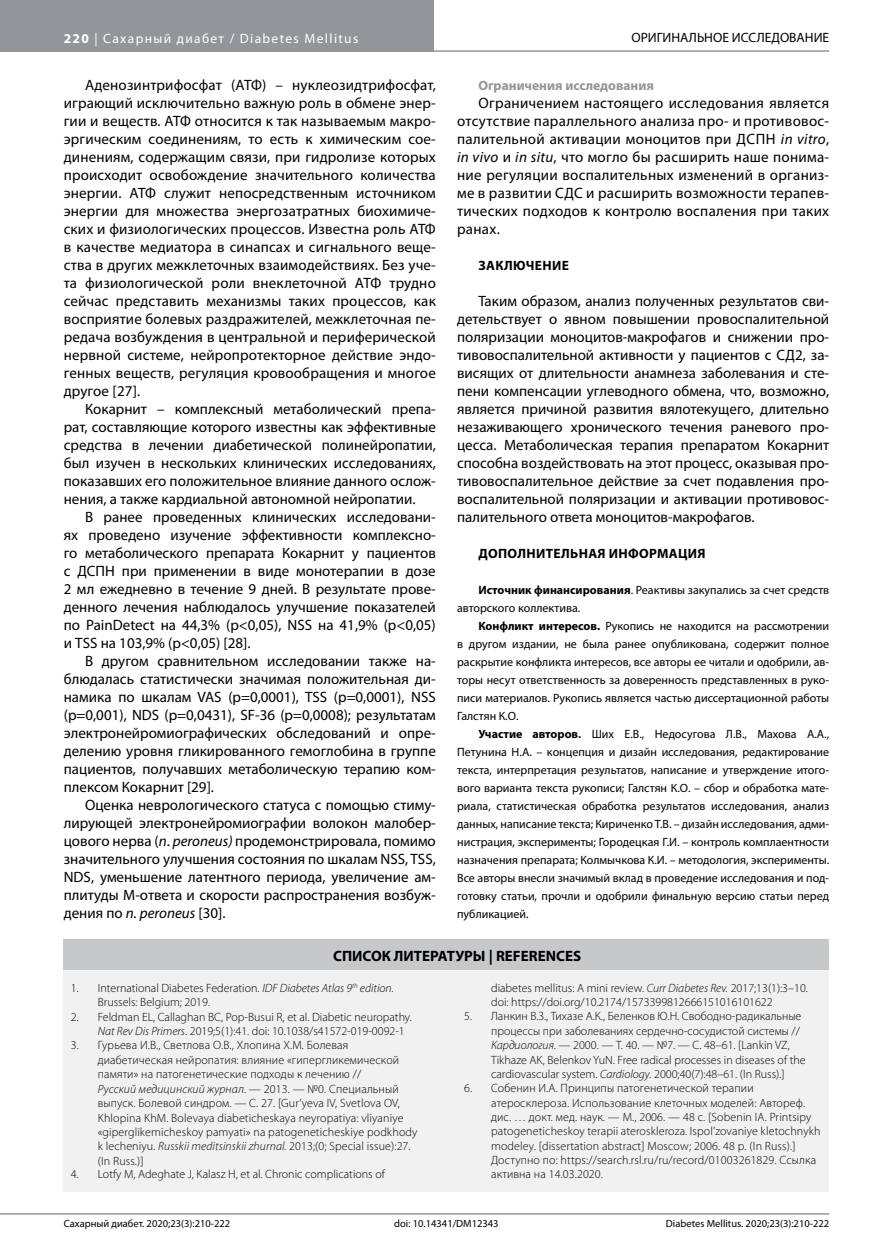
<style>
.page{position:relative;width:893px;height:1255px;background:#fff}
.page>*{position:absolute;margin:0;border:0;box-sizing:border-box;transform-origin:0 0}
.t1{font:15px/18px "Myriad Pro";color:#000;text-align:justify}
.t2{font:700 15px "Myriad Pro";color:#000}
.t3{font:13.5px "Myriad Pro";letter-spacing:.1em;color:#fff}
.t4{font:700 13.5px "Myriad Pro";letter-spacing:.025em;color:#000}
.t5{font:13.5px "Myriad Pro";color:#000}
.t6{font:700 13.5px "Myriad Pro";color:#939598}
.t7{font:300 12px/14.4px "Myriad Pro";letter-spacing:.01em;color:#000}
.t8{font:12px/18px "Myriad Pro";color:#000;text-align:justify}
.t9{font:10.5px "Myriad Pro";color:#000}
.s1{font-weight:700}
.s2{font-style:italic}
.s3{font-weight:700;color:#022fbe}
</style>
<div class="page">
<div style="left:0;top:0;width:434px;height:51px;background:#939598"></div>
<hr style="left:0;top:50px;width:829px;height:2px;background:#939598">
<hr style="left:0;top:1213px;width:829px;height:1px;background:#939598">
<div style="left:64px;top:969px;width:765px;height:222px;background:#f1f1f2"></div>
<div style="left:64px;top:939px;width:765px;height:30px;background:#c7c8ca"></div>
<p class="t3" style="left:64px;top:30px;width:296px"><span class="s1">220</span> | Сахарный диабет / Diabetes Mellitus</p>
<p class="t5" style="left:631px;top:29px;width:199px">ОРИГИНАЛЬНОЕ ИССЛЕДОВАНИЕ</p>
<p class="t1" style="left:64px;top:76px;width:374px;text-indent:21px">Аденозинтрифосфат (АТФ) – нуклеозидтрифосфат, играющий исключительно важную роль в обмене энер&shy;гии и веществ. АТФ относится к так называемым макро&shy;эргическим соединениям, то есть к химическим сое&shy;динениям, содержащим связи, при гидролизе которых происходит освобождение значительного количества энергии. АТФ служит непосредственным источником энергии для множества энергозатратных биохимиче&shy;ских и физиологических процессов. Известна роль АТФ в качестве медиатора в синапсах и сигнального веще&shy;ства в других межклеточных взаимодействиях. Без уче&shy;та физиологической роли внеклеточной АТФ трудно сейчас представить механизмы таких процессов, как восприятие болевых раздражителей, межклеточная пе&shy;редача возбуждения в центральной и периферической нервной системе, нейропротекторное действие эндо&shy;генных веществ, регуляция кровообращения и многое другое [27].</p>
<p class="t1" style="left:64px;top:400px;width:374px;text-indent:21px">Кокарнит – комплексный метаболический препа&shy;рат, составляющие которого известны как эффективные средства в лечении диабетической полинейропатии, был изучен в нескольких клинических исследованиях, показавших его положительное влияние данного ослож&shy;нения, а также кардиальной автономной нейропатии.</p>
<p class="t1" style="left:64px;top:508px;width:374px;text-indent:21px">В ранее проведенных клинических исследовани&shy;ях проведено изучение эффективности комплексно&shy;го метаболического препарата Кокарнит у пациентов с ДСПН при применении в виде монотерапии в дозе 2 мл ежедневно в течение 9 дней. В результате прове&shy;денного лечения наблюдалось улучшение показателей по PainDetect на 44,3% (р&lt;0,05), NSS на 41,9% (р&lt;0,05) и ТSS на 103,9% (р&lt;0,05) [28].</p>
<p class="t1" style="left:64px;top:652px;width:374px;text-indent:21px">В другом сравнительном исследовании также на&shy;блюдалась статистически значимая положительная ди&shy;намика по шкалам VAS (р=0,0001), TSS (р=0,0001), NSS (р=0,001), NDS (р=0,0431), SF-36 (р=0,0008); результатам электронейромиографических обследований и опре&shy;делению уровня гликированного гемоглобина в группе пациентов, получавших метаболическую терапию ком&shy;плексом Кокарнит [29].</p>
<p class="t1" style="left:64px;top:796px;width:374px;text-indent:21px">Оценка неврологического статуса с помощью стиму&shy;лирующей электронейромиографии волокон малобер&shy;цового нерва (<span class="s2">n</span>. <span class="s2">peroneus)</span> продемонстрировала, помимо значительного улучшения состояния по шкалам NSS, TSS, NDS, уменьшение латентного периода, увеличение ам&shy;плитуды М-ответа и скорости распространения возбуж&shy;дения по <span class="s2">n. peroneus</span> [30].</p>
<p class="t6" style="left:478px;top:77px;width:177px">Ограничения исследования</p>
<p class="t1" style="left:457px;top:94px;width:374px;text-indent:21px">Ограничением настоящего исследования является отсутствие параллельного анализа про- и противовос&shy;палительной активации моноцитов при ДСПН <span class="s2">in vitro</span>, <span class="s2">in vivo</span> и <span class="s2">in situ</span>, что могло бы расширить наше понима&shy;ние регуляции воспалительных изменений в организ&shy;ме в развитии СДС и расширить возможности терапев&shy;тических подходов к контролю воспаления при таких ранах.</p>
<p class="t4" style="left:478px;top:257px;width:92px">ЗАКЛЮЧЕНИЕ</p>
<p class="t1" style="left:457px;top:292px;width:374px;text-indent:21px">Таким образом, анализ полученных результатов сви&shy;детельствует о явном повышении провоспалительной поляризации моноцитов-макрофагов и снижении про&shy;тивовоспалительной активности у пациентов с СД2, за&shy;висящих от длительности анамнеза заболевания и сте&shy;пени компенсации углеводного обмена, что, возможно, является причиной развития вялотекущего, длительно незаживающего хронического течения раневого про&shy;цесса. Метаболическая терапия препаратом Кокарнит способна воздействовать на этот процесс, оказывая про&shy;тивовоспалительное действие за счет подавления про&shy;воспалительной поляризации и активации противовос&shy;палительного ответа моноцитов-макрофагов.</p>
<p class="t4" style="left:478px;top:545px;width:228px">ДОПОЛНИТЕЛЬНАЯ ИНФОРМАЦИЯ</p>
<p class="t8" style="left:457px;top:581px;width:374px;text-indent:21px"><span class="s1">Источник финансирования</span>. Реактивы закупались за счет средств авторского коллектива.</p>
<p class="t8" style="left:457px;top:617px;width:374px;text-indent:21px"><span class="s1">Конфликт интересов.</span> Рукопись не находится на рассмотрении в другом издании, не была ранее опубликована, содержит полное раскрытие конфликта интересов, все авторы ее читали и одобрили, ав&shy;торы несут ответственность за доверенность представленных в руко&shy;писи материалов. Рукопись является частью диссертационной работы Галстян К.О.</p>
<p class="t8" style="left:457px;top:725px;width:374px;text-indent:21px"><span class="s1">Участие авторов</span><span class="s3">.</span> Ших Е.В., Недосугова Л.В., Махова А.А., Петунина Н.А. – концепция и дизайн исследования, редактирование текста, интерпретация результатов, написание и утверждение итого&shy;вого варианта текста рукописи; Галстян К.О. – сбор и обработка мате&shy;риала, статистическая обработка результатов исследования, анализ данных, написание текста; Кириченко Т.В. – дизайн исследования, адми&shy;нистрация, эксперименты; Городецкая Г.И. – контроль комплаентности назначения препарата; Колмычкова К.И. – методология, эксперименты.<br>Все авторы внесли значимый вклад в проведение исследования и под&shy;готовку статьи, прочли и одобрили финальную версию статьи перед публикацией.</p>
<p class="t2" style="left:333px;top:945px;width:250px">СПИСОК ЛИТЕРАТУРЫ | REFERENCES</p>
<p class="t7" style="left:98px;top:980px;width:298px;text-indent:-27px">1. International Diabetes Federation. <span class="s2">IDF Diabetes Atlas 9</span><sup>th</sup> <span class="s2">edition.<br></span>Brussels: Belgium; 2019.</p>
<p class="t7" style="left:98px;top:1009px;width:316px;text-indent:-27px">2. Feldman EL, Callaghan BC, Pop-Busui R, et al. Diabetic neuropathy.<br><span class="s2">Nat Rev Dis Primers</span>. 2019;5(1):41. doi: 10.1038/s41572-019-0092-1</p>
<p class="t7" style="left:98px;top:1038px;width:321px;text-indent:-27px">3. Гурьева И.В., Светлова О.В., Хлопина Х.М. Болевая диабетическая нейропатия: влияние «гипергликемической памяти» на патогенетические подходы к лечению //<br><span class="s2">Русский медицинский журнал</span>. — 2013. — №0. Специальный выпуск. Болевой синдром. — С. 27. [Gur’yeva IV, Svetlova OV, Khlopina KhM. Bolevaya diabeticheskaya neyropatiya: vliyaniye «giperglikemicheskoy pamyati» na patogeneticheskiye podkhody k lecheniyu. <span class="s2">Russkii meditsinskii zhurnal.</span> 2013;(0; Special issue):27. (In Russ.)]</p>
<p class="t7" style="left:71px;top:1167px;width:316px">4. Lotfy M, Adeghate J, Kalasz H, et al. Chronic complications of</p>
<p class="t7" style="left:491px;top:980px;width:318px">diabetes mellitus: A mini review. <span class="s2">Curr Diabetes Rev.</span> 2017;13(1):3–10. doi: https://doi.org/10.2174/1573399812666151016101622</p>
<p class="t7" style="left:491px;top:1009px;width:316px;text-indent:-27px">5. Ланкин В.З., Тихазе А.К., Беленков Ю.Н. Свободно-радикальные процессы при заболеваниях сердечно-сосудистой системы // <span class="s2">Кардиология</span>. — 2000. — Т. 40. — №7. — С. 48–61. [Lankin VZ, Tikhaze AK, Belenkov YuN. Free radical processes in diseases of the cardiovascular system. <span class="s2">Cardiology.</span> 2000;40(7):48–61. (In Russ).]</p>
<p class="t7" style="left:491px;top:1080px;width:331px;text-indent:-27px">6. Собенин И.А. Принципы патогенетической терапии атеросклероза. Использование клеточных моделей: Автореф. дис. … докт. мед. наук. — М., 2006. — 48 с. [Sobenin IA. Printsipy patogeneticheskoy terapii ateroskleroza. Ispol’zovaniye kletochnykh modeley. [dissertation abstract] Moscow; 2006. 48 р. (In Russ).] Доступно по: https://search.rsl.ru/ru/record/01003261829. Ссылка активна на 14.03.2020.</p>
<p class="t9" style="left:64px;top:1216px;width:168px">Сахарный диабет. 2020;23(3):210-222</p>
<p class="t9" style="left:394px;top:1216px;width:106px">doi: 10.14341/DM12343</p>
<p class="t9" style="left:666px;top:1216px;width:165px">Diabetes Mellitus. 2020;23(3):210-222</p>
</div>
